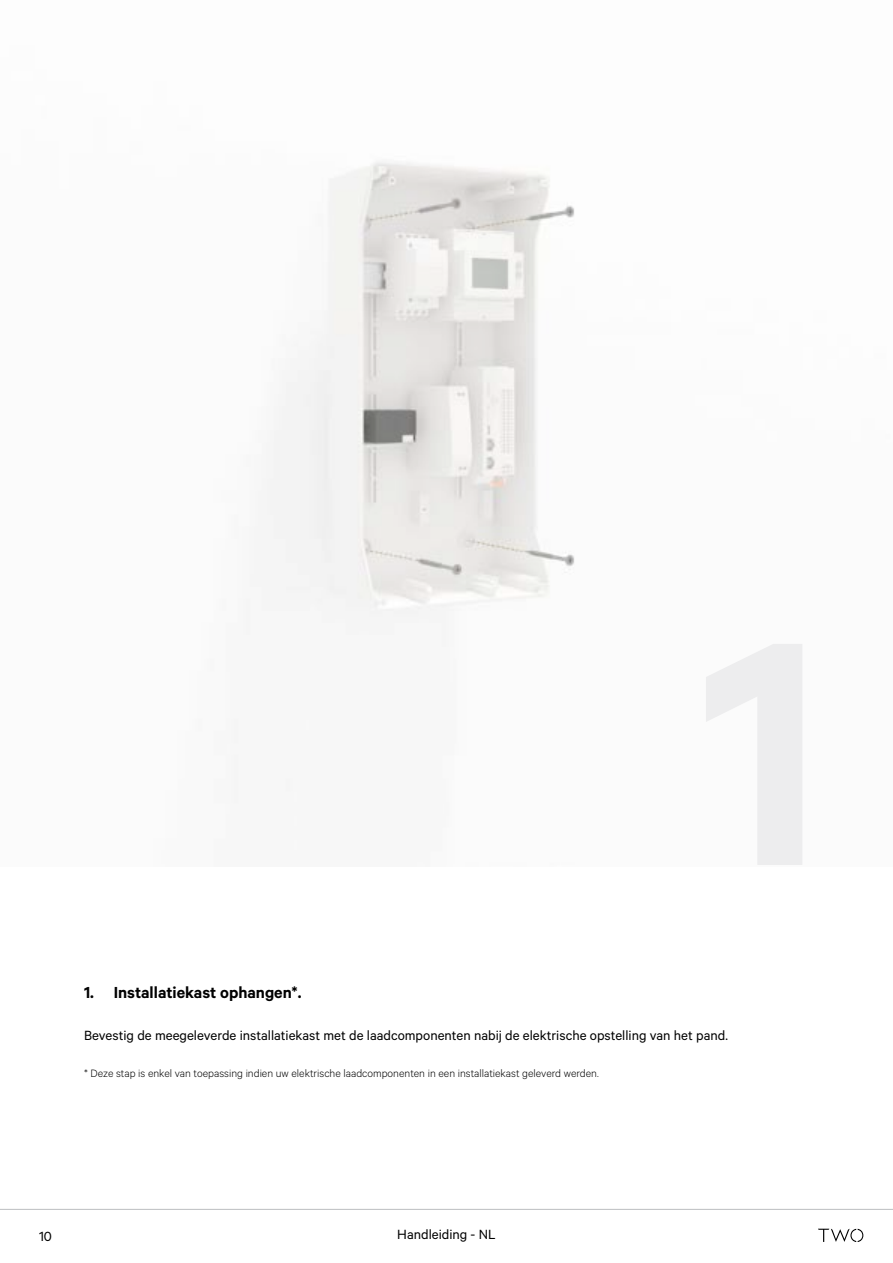
<style>
.page{position:relative;width:893px;height:1263px;background:#fff}
.page>*{position:absolute;margin:0;border:0;box-sizing:border-box;transform-origin:0 0}
.t1{font:600 18px "Calibre";color:#000}
.t2{font:15px "Calibre";color:#000}
.t3{font:300 12px "Calibre";color:#000}
</style>
<div class="page">
<svg style="left:818px;top:1229px;width:45px;height:13px"></svg>
<hr style="left:0;top:1209px;width:893px;height:1px;background:#bcbec0">
<img style="left:267px;top:161px;width:308px;height:456px">
<p class="t1" style="left:84px;top:981px;width:219px">1. Installatiekast ophangen*.</p>
<p class="t2" style="left:84px;top:1026px;width:645px">Bevestig de meegeleverde installatiekast met de laadcomponenten nabij de elektrische opstelling van het pand.</p>
<p class="t3" style="left:84px;top:1066px;width:516px">* Deze stap is enkel van toepassing indien uw elektrische laadcomponenten in een installatiekast geleverd werden.</p>
<p class="t2" style="left:39px;top:1228px;width:15px">10</p>
<p class="t2" style="left:397px;top:1226px;width:100px">Handleiding - NL</p>
</div>
